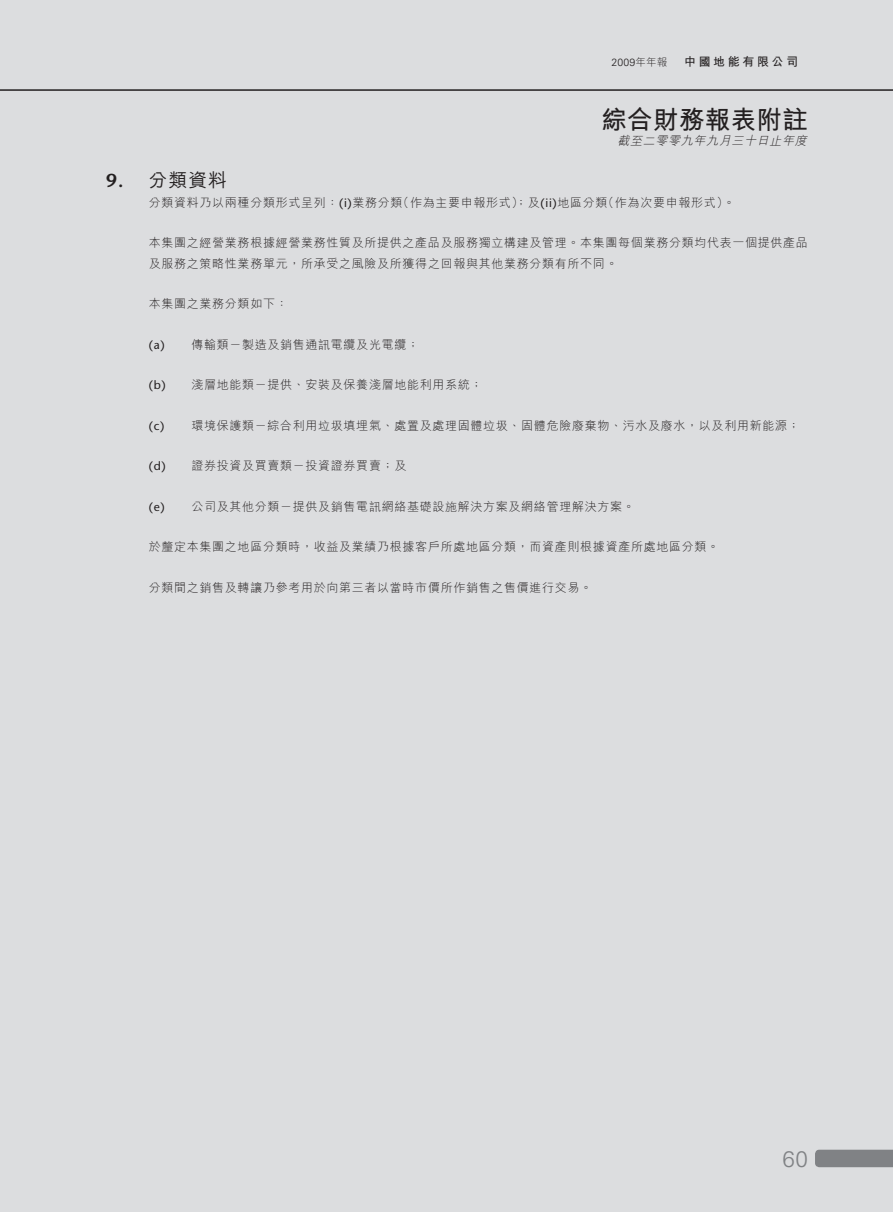
<style>
.page{position:relative;width:893px;height:1212px;background:#dcdddf}
.page>*{position:absolute;margin:0;border:0;box-sizing:border-box;transform-origin:0 0}
.t1{font:700 25.5px "M Hei HK";letter-spacing:.015em;color:#231f20}
.t2{font:300 22.5px "Univers LT Std";color:#808285}
.t3{font:500 18.75px "M Hei HK";color:#231f20}
.t4{font:300 12px/20.2px "M Hei HK";letter-spacing:.055em;color:#231f20}
.t5{font:italic 300 12px "M Hei HK";color:#231f20}
.t6{font:700 12px "M Hei HK";letter-spacing:.215em;color:#231f20}
.t7{font:300 10.5px "Univers LT Std";color:#231f20}
.s1{font-family:"M Hei HK"}
.s2{font-family:"Stone Sans Std";font-weight:600}
.s3{font-family:"Stone Sans Std";font-weight:500}
</style>
<div class="page">
<svg style="left:815px;top:1150px;width:78px;height:17px"></svg>
<hr style="left:0;top:89px;width:893px;height:2px;background:#231f20">
<p class="t7" style="left:611px;top:56px;width:57px">2009<span class="s1">年年報</span></p>
<p class="t6" style="left:684px;top:53px;width:115px">中國地能有限公司</p>
<p class="t1" style="left:601px;top:101px;width:208px">綜合財務報表附註</p>
<p class="t5" style="left:617px;top:133px;width:195px">截至二零零九年九月三十日止年度</p>
<p class="t3" style="left:106px;top:166px;width:122px"><span class="s2">9.</span> 分類資料</p>
<p class="t4" style="left:149px;top:192px;width:588px">分類資料乃以兩種分類形式呈列：<span class="s3">(i)</span>業務分類（作為主要申報形式）；及<span class="s3">(ii)</span>地區分類（作為次要申報形式）。</p>
<p class="t4" style="left:149px;top:232px;width:661px">本集團之經營業務根據經營業務性質及所提供之產品及服務獨立構建及管理。本集團每個業務分類均代表一個提供產品及服務之策略性業務單元，所承受之風險及所獲得之回報與其他業務分類有所不同。</p>
<p class="t4" style="left:149px;top:293px;width:140px">本集團之業務分類如下：</p>
<p class="t4" style="left:149px;top:334px;width:272px"><span class="s3">(a)</span> 傳輸類－製造及銷售通訊電纜及光電纜；</p>
<p class="t4" style="left:149px;top:374px;width:335px"><span class="s3">(b)</span> 淺層地能類－提供、安裝及保養淺層地能利用系統；</p>
<p class="t4" style="left:149px;top:415px;width:652px"><span class="s3">(c)</span> 環境保護類－綜合利用垃圾填埋氣、處置及處理固體垃圾、固體危險廢棄物、污水及廢水，以及利用新能源；</p>
<p class="t4" style="left:149px;top:455px;width:259px"><span class="s3">(d)</span> 證券投資及買賣類－投資證券買賣；及</p>
<p class="t4" style="left:149px;top:496px;width:487px"><span class="s3">(e)</span> 公司及其他分類－提供及銷售電訊網絡基礎設施解決方案及網絡管理解決方案。</p>
<p class="t4" style="left:149px;top:536px;width:572px">於釐定本集團之地區分類時，收益及業績乃根據客戶所處地區分類，而資產則根據資產所處地區分類。</p>
<p class="t4" style="left:149px;top:577px;width:445px">分類間之銷售及轉讓乃參考用於向第三者以當時市價所作銷售之售價進行交易。</p>
<p class="t2" style="left:783px;top:1145px;width:27px">60</p>
</div>
